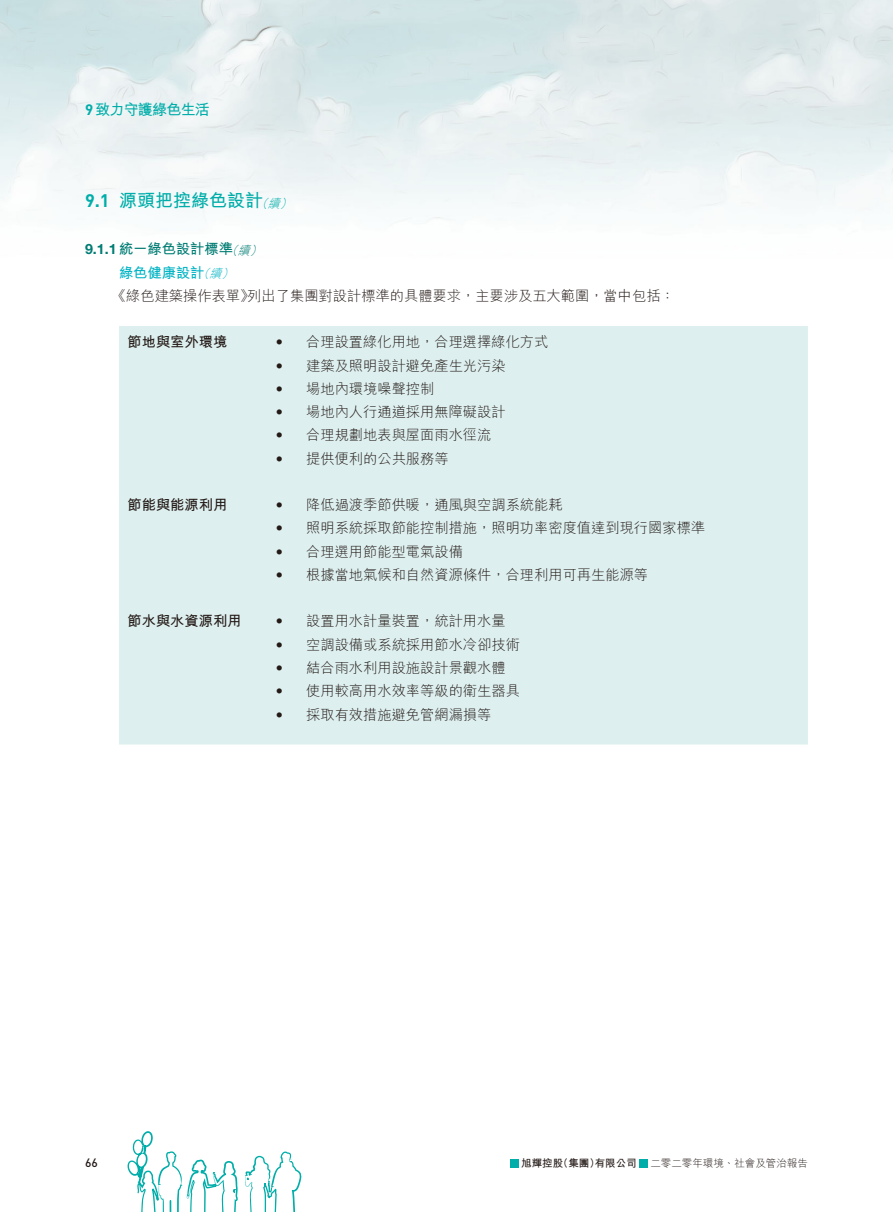
<style>
.page{position:relative;width:893px;height:1212px;background:#fff}
.page>*{position:absolute;margin:0;border:0;box-sizing:border-box;transform-origin:0 0}
.t1{font:18px "M Hei HK Bold E Ten B5 H";color:#00ada9}
.t2{font:15px "M Hei HK Bold E Ten B5 H";letter-spacing:-.05em;color:#00ada9}
.t3{font:14.25px "M Hei HK Light E Ten B5 H";color:#231916}
.t4{font:14.25px/23.2px "M Hei HK Bold E Ten B5 H";color:#007c73;text-align:center}
.t5{font:14.25px "M Hei HK Bold E Ten B5 H";color:#231916}
.t6{font:500 12px "DIN Pro";color:#231916}
.t7{font:10.5px "M Hei HK Light E Ten B5 H";color:#231916}
.t8{font:10.5px "M Hei HK Bold E Ten B5 H";color:#231916}
.s1{font-family:"DIN Pro";font-weight:700}
.s2{font-family:"M Hei HK Light E Ten B5 H";font-style:italic;font-size:12px}
.s3{font-family:"Helvetica Neue LT Std";font-weight:700}
.s4{color:#00b3c4}
.s5{font-family:"M Hei HK Light E Ten B5 H";font-style:italic;font-size:12px;color:#00b3c4}
.s6{font-family:"Helvetica Neue LT Std";font-weight:300}
</style>
<div class="page">
<img style="left:0;top:0;width:893px;height:1179px">
<div style="left:510px;top:1159px;width:9px;height:8px;background:#00ada9"></div>
<div style="left:639px;top:1159px;width:9px;height:8px;background:#00ada9"></div>
<svg style="left:128px;top:1131px;width:173px;height:81px"></svg>
<div style="left:119px;top:326px;width:689px;height:418px;background:#ddf0ef"></div>
<p class="t2" style="left:85px;top:104px;width:126px"><span class="s1">9</span> 致力守護綠色生活</p>
<p class="t1" style="left:85px;top:194px;width:211px"><span class="s1">9.1</span> 源頭把控綠色設計<span class="s2">（續）</span></p>
<p class="t4" style="left:85px;top:239px;width:181px"><span class="s3">9.1.1</span> 統一綠色設計標準<span class="s2">（續）</span><span class="s4">綠色健康設計</span><span class="s5">（續）</span></p>
<p class="t3" style="left:112px;top:290px;width:564px">《綠色建築操作表單》列出了集團對設計標準的具體要求，主要涉及五大範圍，當中包括：</p>
<p class="t5" style="left:128px;top:337px;width:101px">節地與室外環境</p>
<p class="t3" style="left:276px;top:337px;width:274px"><span class="s6">•</span> 合理設置綠化用地，合理選擇綠化方式</p>
<p class="t3" style="left:276px;top:360px;width:231px"><span class="s6">•</span> 建築及照明設計避免產生光污染</p>
<p class="t3" style="left:276px;top:383px;width:160px"><span class="s6">•</span> 場地內環境噪聲控制</p>
<p class="t3" style="left:276px;top:406px;width:231px"><span class="s6">•</span> 場地內人行通道採用無障礙設計</p>
<p class="t3" style="left:276px;top:430px;width:217px"><span class="s6">•</span> 合理規劃地表與屋面雨水徑流</p>
<p class="t3" style="left:276px;top:453px;width:174px"><span class="s6">•</span> 提供便利的公共服務等</p>
<p class="t5" style="left:128px;top:499px;width:101px">節能與能源利用</p>
<p class="t3" style="left:276px;top:499px;width:288px"><span class="s6">•</span> 降低過渡季節供暖，通風與空調系統能耗</p>
<p class="t3" style="left:276px;top:523px;width:431px"><span class="s6">•</span> 照明系統採取節能控制措施，照明功率密度值達到現行國家標準</p>
<p class="t3" style="left:276px;top:546px;width:189px"><span class="s6">•</span> 合理選用節能型電氣設備</p>
<p class="t3" style="left:276px;top:569px;width:374px"><span class="s6">•</span> 根據當地氣候和自然資源條件，合理利用可再生能源等</p>
<p class="t5" style="left:128px;top:616px;width:115px">節水與水資源利用</p>
<p class="t3" style="left:276px;top:616px;width:231px"><span class="s6">•</span> 設置用水計量裝置，統計用水量</p>
<p class="t3" style="left:276px;top:639px;width:246px"><span class="s6">•</span> 空調設備或系統採用節水冷卻技術</p>
<p class="t3" style="left:276px;top:662px;width:231px"><span class="s6">•</span> 結合雨水利用設施設計景觀水體</p>
<p class="t3" style="left:276px;top:685px;width:246px"><span class="s6">•</span> 使用較高用水效率等級的衛生器具</p>
<p class="t3" style="left:276px;top:709px;width:217px"><span class="s6">•</span> 採取有效措施避免管網漏損等</p>
<p class="t6" style="left:85px;top:1158px;width:14px">66</p>
<p class="t8" style="left:521px;top:1159px;width:117px">旭輝控股（集團）有限公司</p>
<p class="t7" style="left:650px;top:1159px;width:159px">二零二零年環境、社會及管治報告</p>
</div>
